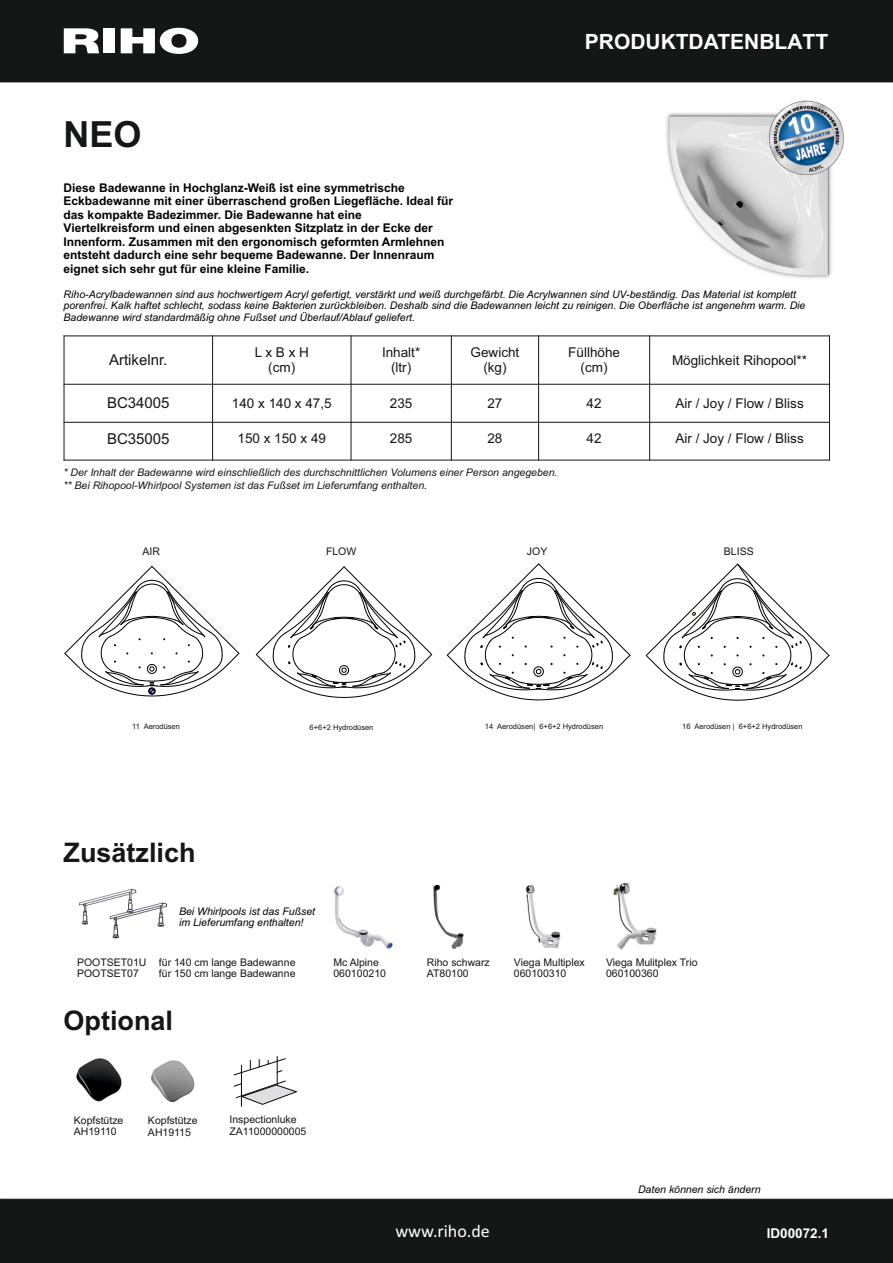
<style>
.page{position:relative;width:893px;height:1263px;background:#fff}
.page>*{position:absolute;margin:0;border:0;box-sizing:border-box;transform-origin:0 0}
.t1{font:700 36px "Arial";color:#151616}
.t2{font:700 27px "Arial";color:#151616}
.t3{font:700 21px "Arial";color:#fff}
.t4{font:18px "Calibri";color:#fff}
.t5{font:15px "Arial";color:#151616}
.t6{font:13.5px/15.1px "Arial";color:#151616;text-align:center}
.t7{font:700 13.5px "Arial";color:#fff}
.t8{font:700 12px/13.4px "Arial";color:#000}
.t9{font:italic 10.5px/11.7px "Arial";color:#000}
.t10{font:10.5px/11.7px "Arial";color:#151616}
.t11{font:italic 10.5px/12.9px "Arial";color:#151616}
.t12{font:7.5px "Arial";color:#151616}
</style>
<div class="page">
<div style="left:0;top:0;width:893px;height:83px;background:#151616"></div>
<div style="left:0;top:1198px;width:893px;height:65px;background:#151616"></div>
<div style="left:103px;top:28px;width:12px;height:25px;background:#fff"></div>
<svg style="left:121px;top:28px;width:77px;height:26px"></svg>
<svg style="left:64px;top:28px;width:35px;height:25px"></svg>
<img style="left:666px;top:112px;width:166px;height:167px">
<hr style="left:64px;top:335px;width:1px;height:125px;background:#151616">
<hr style="left:212px;top:335px;width:1px;height:125px;background:#151616">
<hr style="left:351px;top:335px;width:1px;height:125px;background:#151616">
<hr style="left:451px;top:335px;width:1px;height:125px;background:#151616">
<hr style="left:538px;top:335px;width:1px;height:125px;background:#151616">
<hr style="left:649px;top:335px;width:1px;height:125px;background:#151616">
<hr style="left:829px;top:335px;width:1px;height:125px;background:#151616">
<hr style="left:64px;top:460px;width:766px;height:1px;background:#151616">
<hr style="left:64px;top:422px;width:766px;height:1px;background:#151616">
<hr style="left:64px;top:384px;width:766px;height:1px;background:#151616">
<hr style="left:64px;top:335px;width:766px;height:1px;background:#151616">
<img style="left:79px;top:889px;width:87px;height:50px">
<img style="left:333px;top:886px;width:60px;height:63px">
<img style="left:433px;top:885px;width:31px;height:64px">
<img style="left:525px;top:884px;width:36px;height:64px">
<img style="left:613px;top:883px;width:44px;height:67px">
<hr style="left:241px;top:1065px;width:1px;height:41px;background:#0a0509">
<svg style="left:234px;top:1056px;width:63px;height:49px"></svg>
<img style="left:151px;top:1060px;width:44px;height:42px">
<img style="left:76px;top:1058px;width:46px;height:44px">
<svg style="left:645px;top:563px;width:185px;height:138px"></svg>
<svg style="left:446px;top:563px;width:185px;height:138px"></svg>
<svg style="left:255px;top:566px;width:178px;height:132px"></svg>
<svg style="left:64px;top:566px;width:176px;height:131px"></svg>
<img style="left:728px;top:61px;width:157px;height:158px">
<h1 class="t1" style="left:64px;top:121px;width:80px">NEO</h1>
<p class="t8" style="left:64px;top:182px;width:391px">Diese Badewanne in Hochglanz-Weiß ist eine symmetrische Eckbadewanne mit einer überraschend großen Liegefläche. Ideal für das kompakte Badezimmer. Die Badewanne hat eine Viertelkreisform und einen abgesenkten Sitzplatz in der Ecke der Innenform. Zusammen mit den ergonomisch geformten Armlehnen entsteht dadurch eine sehr bequeme Badewanne. Der Innenraum eignet sich sehr gut für eine kleine Familie.</p>
<h3 class="t3" style="left:585px;top:34px;width:245px">PRODUKTDATENBLATT</h3>
<p class="t9" style="left:64px;top:289px;width:743px">Riho-Acrylbadewannen sind aus hochwertigem Acryl gefertigt, verstärkt und weiß durchgefärbt. Die Acrylwannen sind UV-beständig. Das Material ist komplett porenfrei. Kalk haftet schlecht, sodass keine Bakterien zurückbleiben. Deshalb sind die Badewannen leicht zu reinigen. Die Oberfläche ist angenehm warm. Die<br>Badewanne wird standardmäßig ohne Fußset und Überlauf/Ablauf geliefert.</p>
<h3 class="t5" style="left:109px;top:354px;width:60px">Artikelnr.</h3>
<p class="t6" style="left:255px;top:346px;width:56px">L x B x H (cm)</p>
<p class="t6" style="left:382px;top:346px;width:40px">Inhalt* (ltr)</p>
<p class="t6" style="left:471px;top:346px;width:50px">Gewicht (kg)</p>
<p class="t6" style="left:568px;top:346px;width:53px">Füllhöhe (cm)</p>
<p class="t6" style="left:672px;top:354px;width:137px">Möglichkeit Rihopool**</p>
<h3 class="t5" style="left:107px;top:397px;width:64px">BC34005</h3>
<p class="t6" style="left:232px;top:397px;width:101px">140 x 140 x 47,5</p>
<p class="t6" style="left:390px;top:397px;width:24px">235</p>
<p class="t6" style="left:487px;top:397px;width:17px">27</p>
<p class="t6" style="left:587px;top:397px;width:17px">42</p>
<p class="t6" style="left:675px;top:397px;width:130px">Air / Joy / Flow / Bliss</p>
<h3 class="t5" style="left:107px;top:433px;width:64px">BC35005</h3>
<p class="t6" style="left:238px;top:432px;width:90px">150 x 150 x 49</p>
<p class="t6" style="left:390px;top:432px;width:24px">285</p>
<p class="t6" style="left:487px;top:432px;width:17px">28</p>
<p class="t6" style="left:587px;top:432px;width:17px">42</p>
<p class="t6" style="left:675px;top:432px;width:130px">Air / Joy / Flow / Bliss</p>
<p class="t11" style="left:64px;top:467px;width:495px">* Der Inhalt der Badewanne wird einschließlich des durchschnittlichen Volumens einer Person angegeben. ** Bei Rihopool-Whirlpool Systemen ist das Fußset im Lieferumfang enthalten.</p>
<p class="t10" style="left:143px;top:546px;width:19px">AIR</p>
<p class="t10" style="left:326px;top:546px;width:32px">FLOW</p>
<p class="t10" style="left:527px;top:546px;width:22px">JOY</p>
<p class="t12" style="left:132px;top:723px;width:49px">11 Aerodüsen</p>
<p class="t12" style="left:310px;top:724px;width:65px">6+6+2 Hydrodüsen</p>
<p class="t12" style="left:485px;top:724px;width:120px">14 Aerodüsen| 6+6+2 Hydrodüsen</p>
<h2 class="t2" style="left:64px;top:843px;width:134px">Zusätzlich</h2>
<p class="t9" style="left:179px;top:906px;width:137px">Bei Whirlpools ist das Fußset im Lieferumfang enthalten!</p>
<p class="t10" style="left:724px;top:546px;width:31px">BLISS</p>
<p class="t12" style="left:682px;top:724px;width:122px">16 Aerodüsen | 6+6+2 Hydrodüsen</p>
<p class="t10" style="left:77px;top:957px;width:71px">POOTSET01U<br>POOTSET07</p>
<p class="t10" style="left:333px;top:957px;width:54px">Mc Alpine<br>060100210</p>
<p class="t10" style="left:514px;top:957px;width:73px">Viega Multiplex<br>060100310</p>
<p class="t10" style="left:606px;top:957px;width:93px">Viega Mulitplex Trio<br>060100360</p>
<p class="t10" style="left:159px;top:957px;width:138px">für 140 cm lange Badewanne für 150 cm lange Badewanne</p>
<p class="t10" style="left:427px;top:957px;width:65px">Riho schwarz<br>AT80100</p>
<h2 class="t2" style="left:64px;top:1010px;width:111px">Optional</h2>
<p class="t10" style="left:74px;top:1115px;width:51px">Kopfstütze<br>AH19110</p>
<p class="t10" style="left:148px;top:1115px;width:51px">Kopfstütze<br>AH19115</p>
<p class="t10" style="left:230px;top:1115px;width:78px">Inspectionluke<br>ZA11000000005</p>
<p class="t9" style="left:638px;top:1184px;width:124px">Daten können sich ändern</p>
<h3 class="t4" style="left:395px;top:1224px;width:96px">www.riho.de</h3>
<p class="t7" style="left:767px;top:1228px;width:64px">ID00072.1</p>
</div>
